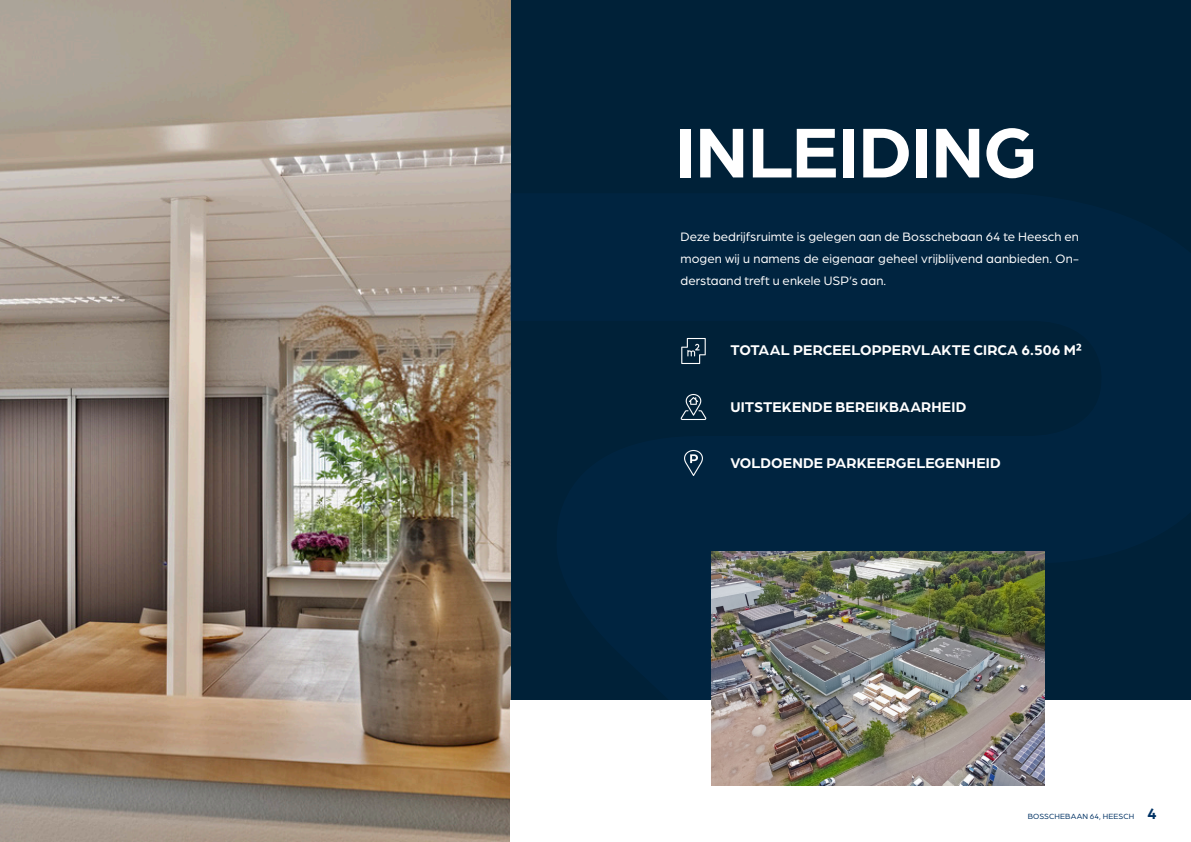
<style>
.page{position:relative;width:1191px;height:842px;background:#002138}
.page>*{position:absolute;margin:0;border:0;box-sizing:border-box;transform-origin:0 0}
.t1{font:700 75px "Arboria";color:#fff}
.t2{font:700 15px "Arboria";letter-spacing:.005em;color:#fff}
.Broodtekst_wit{font:13px/22px "Arboria";letter-spacing:.005em;color:#fff;text-align:justify}
.t3{font:8px "Arboria";letter-spacing:.02em;color:#003264}
.s1{font-weight:700;font-size:16px}
</style>
<div class="page">
<img style="left:0;top:0;width:510px;height:842px">
<div style="left:510px;top:700px;width:681px;height:142px;background:#fff"></div>
<img style="left:711px;top:551px;width:333px;height:234px">
<img style="left:681px;top:338px;width:25px;height:26px">
<img style="left:680px;top:394px;width:27px;height:26px">
<img style="left:684px;top:449px;width:19px;height:27px">
<p class="t1" style="left:675px;top:101px;width:364px">INLEIDING</p>
<p class="Broodtekst_wit" style="left:680px;top:225px;width:400px">Deze bedrijfsruimte is gelegen aan de Bosschebaan 64 te Heesch en mogen wij u namens de eigenaar geheel vrijblijvend aanbieden. On&shy;derstaand treft u enkele USP’s aan.</p>
<p class="t2" style="left:730px;top:340px;width:353px">TOTAAL PERCEELOPPERVLAKTE CIRCA 6.506 M²</p>
<p class="t2" style="left:730px;top:396px;width:237px">UITSTEKENDE BEREIKBAARHEID</p>
<p class="t2" style="left:730px;top:452px;width:272px">VOLDOENDE PARKEERGELEGENHEID</p>
<p class="t3" style="left:1027px;top:811px;width:131px">BOSSCHEBAAN 64, HEESCH <span class="s1">4</span></p>
</div>
